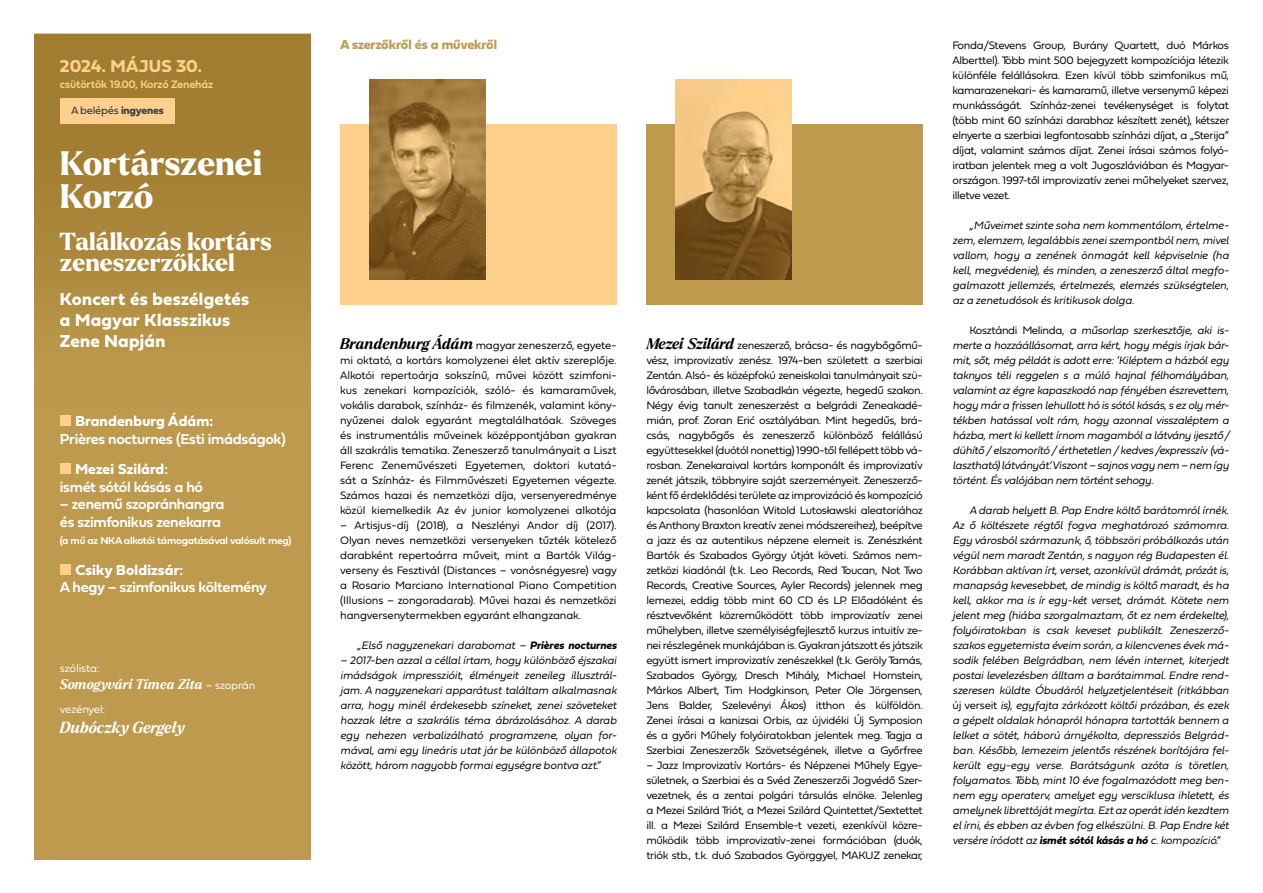
<style>
.page{position:relative;width:1263px;height:893px;background:#fff}
.page>*{position:absolute;margin:0;border:0;box-sizing:border-box;transform-origin:0 0}
.t1{font:800 33px/33px "Larken";color:#fff}
.t2{font:800 24px/21px "Larken";color:#fff}
.t3{font:700 18px/21px "Fieldwork Geo";letter-spacing:.015em;color:#fff}
.t4{font:700 18px "Fieldwork Geo";letter-spacing:.005em;color:#fecf8d}
.t5{font:italic 700 15.75px "Larken";letter-spacing:-.015em;color:#fff}
.t6{font:600 15px/17.5px "Fieldwork Geo";letter-spacing:-.02em;color:#fff}
.t7{font:700 15px "Fieldwork Geo";letter-spacing:.01em;color:#fff}
.t8{font:italic 700 13.5px "Larken";letter-spacing:-.01em;color:#fff}
.t9{font:700 13.5px "Fieldwork Geo";letter-spacing:-.01em;color:#bd9a4d}
.t10{font:300 11.25px/15px "Fieldwork Geo";letter-spacing:-.03em;color:#000;text-align:justify}
.t11{font:italic 300 11.25px/15px "Fieldwork Hum";letter-spacing:-.02em;color:#000;text-align:justify}
.t12{font:600 11.25px "Fieldwork Geo";letter-spacing:-.01em;color:#fecf8d}
.t13{font:300 11.25px "Fieldwork Geo";letter-spacing:-.01em;color:#fff}
.t14{font:11.1px "Fieldwork Geo";letter-spacing:-.015em;color:#414042}
.t15{font:600 10.5px "Fieldwork Geo";letter-spacing:-.02em;color:#fff}
.s1{font-weight:700}
.s2{font-family:"Fieldwork Geo";font-weight:300;font-style:normal;font-size:11.25px}
.s3{font-family:"Larken";font-weight:700;font-style:italic;font-size:15px}
.s4{font-family:"Fieldwork Geo";font-style:normal}
</style>
<div class="page">
<div style="left:340px;top:124px;width:277px;height:180px;background:#fecf8d"></div>
<div style="left:646px;top:124px;width:277px;height:180px;background:#bd9a4d"></div>
<div style="left:34px;top:409px;width:276px;height:450px;background:#bd9a4d"></div>
<div style="left:34px;top:34px;width:276px;height:495px;background:linear-gradient(to bottom,#9b782b,#c3a053)"></div>
<img style="left:369px;top:79px;width:117px;height:201px">
<img style="left:675px;top:79px;width:117px;height:201px">
<svg style="left:60px;top:415px;width:11px;height:11px"></svg>
<svg style="left:60px;top:463px;width:11px;height:11px"></svg>
<svg style="left:60px;top:564px;width:11px;height:11px"></svg>
<div style="left:60px;top:98px;width:115px;height:26px;background:#fecf8d"></div>
<h3 class="t4" style="left:60px;top:52px;width:144px">2024. MÁJUS 30.</h3>
<p class="t12" style="left:60px;top:75px;width:155px">csütörtök 19.00, Korzó Zeneház</p>
<p class="t14" style="left:71px;top:102px;width:94px">A belépés <span class="s1">ingyenes</span></p>
<h1 class="t1" style="left:60px;top:147px;width:203px">Kortárszenei<br>Korzó</h1>
<h2 class="t2" style="left:60px;top:232px;width:213px">Találkozás kortárs zeneszerzőkkel</h2>
<h3 class="t3" style="left:60px;top:288px;width:191px">Koncert és beszélgetés a Magyar Klasszikus<br>Zene Napján</h3>
<h3 class="t7" style="left:75px;top:409px;width:139px">Brandenburg Ádám:</h3>
<h3 class="t6" style="left:75px;top:423px;width:212px;line-height:30.3px;text-indent:-15px">Prières nocturnes (Esti imádságok)<br><span class="s1">Mezei Szilárd</span>:</h3>
<h3 class="t6" style="left:60px;top:477px;width:145px">ismét sótól kásás a hó</h3>
<h3 class="t6" style="left:60px;top:495px;width:166px">– zenemű szopránhangra és szimfonikus zenekarra</h3>
<p class="t15" style="left:60px;top:533px;width:233px">(a mű az NKA alkotói támogatásával valósult meg)</p>
<h3 class="t6" style="left:60px;top:560px;width:208px;text-indent:15px"><span class="s1">Csiky Boldizsár</span>:<br>A hegy – szimfonikus költemény</h3>
<p class="t13" style="left:60px;top:659px;width:41px">szólista:</p>
<p class="t8" style="left:60px;top:675px;width:197px">Somogyvári Tímea Zita <span class="s2">– szoprán</span></p>
<p class="t13" style="left:60px;top:700px;width:47px">vezényel:</p>
<h3 class="t5" style="left:60px;top:716px;width:126px">Dubóczky Gergely</h3>
<p class="t9" style="left:340px;top:34px;width:159px">A szerzőkről és a művekről</p>
<p class="t10" style="left:340px;top:337px;width:278px"><span class="s3">Brandenburg Ádám</span> magyar zeneszerző, egyete&shy;mi oktató, a kortárs komolyzenei élet aktív szereplője.<br>Alkotói repertoárja sokszínű, művei között szimfoni&shy;kus zenekari kompozíciók, szóló- és kamaraművek, vokális darabok, színház- és filmzenék, valamint kön - nyűzenei dalok egyaránt megtalálhatóak. Szöveges és instrumentális műveinek középpontjában gyakran áll szakrális tematika. Zeneszerző tanulmányait a Liszt Ferenc Zeneművészeti Egyetemen, doktori kutatá&shy;sát a Színház- és Filmművészeti Egyetemen végezte.<br>Számos hazai és nemzetközi díja, versenyeredménye közül kiemelkedik Az év junior komolyzenei alkotója</p>
<p class="t10" style="left:340px;top:517px;width:278px">– Artisjus-díj (2018), a Neszlényi Andor díj (2017).<br>Olyan neves nemzetközi versenyeken tűzték kötelező darabként repertoárra műveit, mint a Bartók Világ&shy;verseny és Fesztivál (Distances – vonósnégyesre) vagy a Rosario Marciano International Piano Competition (Illusions – zongoradarab). Művei hazai és nemzetközi hangversenytermekben egyaránt elhangzanak.</p>
<p class="t11" style="left:357px;top:637px;width:261px">„Első nagyzenekari darabomat – <span class="s1">Prières nocturnes</span></p>
<p class="t11" style="left:340px;top:652px;width:278px">– 2017-ben azzal a céllal írtam, hogy különböző éjszakai imádságok impresszióit, élményeit zeneileg illusztrál&shy;jam. A nagyzenekari apparátust találtam alkalmasnak arra, hogy minél érdekesebb színeket, zenei szöveteket hozzak létre a szakrális téma ábrázolásához. A darab egy nehezen verbalizálható programzene, olyan for&shy;mával, ami egy lineáris utat jár be különböző állapotok között, három nagyobb formai egységre bontva azt.”</p>
<p class="t10" style="left:646px;top:337px;width:278px"><span class="s3">Mezei Szilárd</span> zeneszerző, brácsa- és nagybőgőmű&shy;vész, improvizatív zenész. 1974-ben született a szerbiai Zentán. Alsó- és középfokú zeneiskolai tanulmányait szü&shy;lővárosában, illetve Szabadkán végezte, hegedű szakon.<br>Négy évig tanult zeneszerzést a belgrádi Zeneakadé&shy;mián, prof. Zoran Erić osztályában. Mint hegedűs, brá&shy;csás, nagybőgős és zeneszerző különböző felállású együttesekkel (duótól nonettig) 1990-től fellépett több vá&shy;rosban. Zenekaraival kortárs komponált és improvizatív zenét játszik, többnyire saját szerzeményeit. Zeneszerző&shy;ként fő érdeklődési területe az improvizáció és kompozíció kapcsolata (hasonlóan Witold Lutosławski aleatoriához és Anthony Braxton kreatív zenei módszereihez), beépítve a jazz és az autentikus népzene elemeit is. Zenészként Bartók és Szabados György útját követi. Számos nem&shy;zetközi kiadónál (t.k. Leo Records, Red Toucan, Not Two Records, Creative Sources, Ayler Records) jelennek meg lemezei, eddig több mint 60 CD és LP. Előadóként és résztvevőként közreműködött több improvizatív zenei műhelyben, illetve személyiségfejlesztő kurzus intuitív ze&shy;nei részlegének munkájában is. Gyakran játszott és játszik együtt ismert improvizatív zenészekkel (t.k. Geröly Tamás, Szabados György, Dresch Mihály, Michael Hornstein, Márkos Albert, Tim Hodgkinson, Peter Ole Jörgensen, Jens Balder, Szelevényi Ákos) itthon és külföldön.<br>Zenei írásai a kanizsai Orbis, az újvidéki Új Symposion és a győri Műhely folyóiratokban jelentek meg. Tagja a Szerbiai Zeneszerzők Szövetségének, illetve a Győrfree</p>
<p class="t10" style="left:646px;top:757px;width:278px">– Jazz Improvizatív Kortárs- és Népzenei Műhely Egye&shy;sületnek, a Szerbiai és a Svéd Zeneszerzői Jogvédő Szer&shy;vezetnek, és a zentai polgári társulás elnöke. Jelenleg a Mezei Szilárd Triót, a Mezei Szilárd Quintettet/Sextettet ill. a Mezei Szilárd Ensemble-t vezeti, ezenkívül közre&shy;működik több improvizatív-zenei formációban (duók, triók stb., t.k. duó Szabados Györggyel, MAKUZ zenekar,</p>
<p class="t10" style="left:952px;top:37px;width:278px">Fonda/Stevens Group, Burány Quartett, duó Márkos Alberttel). Több mint 500 bejegyzett kompozíciója létezik különféle felállásokra. Ezen kívül több szimfonikus mű, kamarazenekari- és kamaramű, illetve versenymű képezi munkásságát. Színház-zenei tevékenységet is folytat (több mint 60 színházi darabhoz készített zenét), kétszer elnyerte a szerbiai legfontosabb színházi díjat, a „Sterija” díjat, valamint számos díjat. Zenei írásai számos folyó&shy;iratban jelentek meg a volt Jugoszláviában és Magyar&shy;országon. 1997-től improvizatív zenei műhelyeket szervez, illetve vezet.</p>
<p class="t11" style="left:952px;top:217px;width:278px;text-indent:17px">„Műveimet szinte soha nem kommentálom, értelme&shy;zem, elemzem, legalábbis zenei szempontból nem, mivel vallom, hogy a zenének önmagát kell képviselnie (ha kell, megvédenie), és minden, a zeneszerző által megfo&shy;galmazott jellemzés, értelmezés, elemzés szükségtelen, az a zenetudósok és kritikusok dolga.</p>
<p class="t11" style="left:952px;top:322px;width:279px;text-indent:17px"><span class="s4">Kosztándi Melinda,</span> a műsorlap szerkesztője, aki is&shy;merte a hozzáállásomat, arra kért, hogy mégis írjak bár&shy;mit, sőt, még példát is adott erre: ’Kiléptem a házból egy taknyos téli reggelen s a múló hajnal félhomályában, valamint az égre kapaszkodó nap fényében észrevettem, hogy már a frissen lehullott hó is sótól kásás, s ez oly mér&shy;tékben hatással volt rám, hogy azonnal visszaléptem a házba, mert ki kellett írnom magamból a látvány ijesztő / dühítő / elszomorító / érthetetlen / kedves /expresszív (vá&shy;lasztható) látványát.’ Viszont – sajnos vagy nem – nem így történt. És valójában nem történt sehogy.</p>
<p class="t11" style="left:952px;top:502px;width:278px;text-indent:17px">A darab helyett B. Pap Endre költő barátomról írnék.<br>Az ő költészete régtől fogva meghatározó számomra.<br>Egy városból származunk, ő, többszöri próbálkozás után végül nem maradt Zentán, s nagyon rég Budapesten él.<br>Korábban aktívan írt, verset, azonkívül drámát, prózát is, manapság kevesebbet, de mindig is költő maradt, és ha kell, akkor ma is ír egy-két verset, drámát. Kötete nem jelent meg (hiába szorgalmaztam, őt ez nem érdekelte), folyóiratokban is csak keveset publikált. Zeneszerző&shy;szakos egyetemista éveim során, a kilencvenes évek má&shy;sodik felében Belgrádban, nem lévén internet, kiterjedt postai levelezésben álltam a barátaimmal. Endre rend&shy;szeresen küldte Óbudáról helyzetjelentéseit (ritkábban <span class="s4">új verseit</span> is), egyfajta zárkózott költői prózában, és ezek a gépelt oldalak hónapról hónapra tartották bennem a lelket a sötét, háború árnyékolta, depressziós Belgrád&shy;ban. Később, lemezeim jelentős részének borítójára fel&shy;került egy-egy verse. Barátságunk azóta is töretlen, folyamatos. Több, mint 10 éve fogalmazódott meg ben&shy;nem egy operaterv, amelyet egy versciklusa ihletett, és amelynek librettóját megírta. Ezt az operát idén kezdtem el írni, és ebben az évben fog elkészülni. B. Pap Endre két versére íródott az <span class="s1">ismét sótól kásás a hó</span> c. kompozíció.”</p>
</div>
